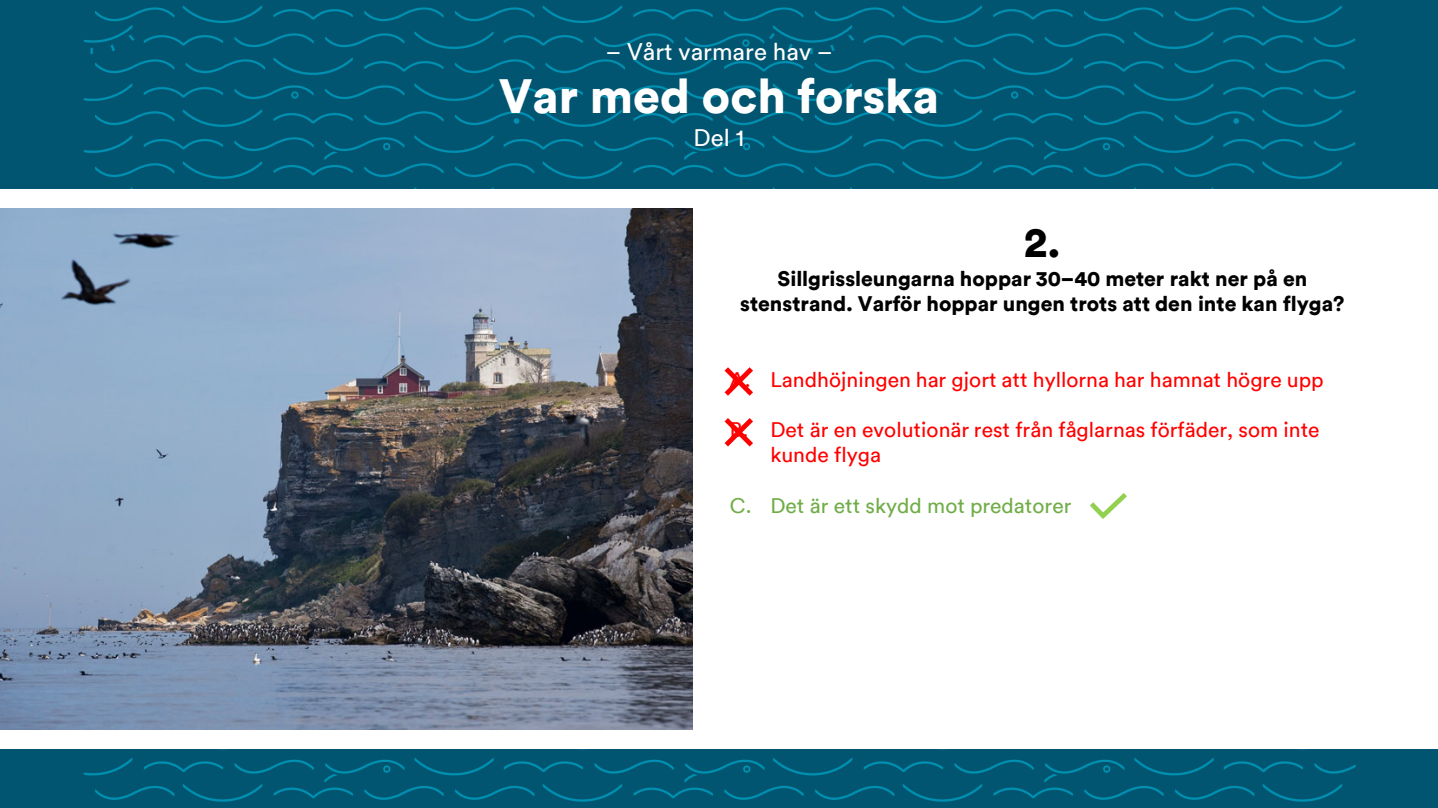
<style>
.page{position:relative;width:1438px;height:808px;background:#fff}
.page>*{position:absolute;margin:0;border:0;box-sizing:border-box;transform-origin:0 0}
.t1{font:900 48px "Circular TT";color:#fff}
.t2{font:900 42px "Circular TT";color:#000}
.t3{font:24px "Circular TT";color:#fff}
.t4{font:21px/25.2px "Circular TT";color:#f00}
.t5{font:900 21px/25.2px "Circular TT";color:#000;text-align:center}
.t6{font:21px "Circular TT";color:#70ad47}
</style>
<div class="page">
<img style="left:0;top:0;width:1437px;height:189px">
<img style="left:0;top:749px;width:1437px;height:59px">
<img style="left:0;top:209px;width:693px;height:520px">
<svg style="left:1090px;top:493px;width:36px;height:26px"></svg>
<svg style="left:724px;top:367px;width:29px;height:29px"></svg>
<svg style="left:724px;top:418px;width:29px;height:28px"></svg>
<p class="t3" style="left:605px;top:37px;width:228px">– Vårt varmare hav –</p>
<p class="t1" style="left:498px;top:64px;width:442px">Var med och forska</p>
<p class="t3" style="left:693px;top:123px;width:52px">Del 1</p>
<p class="t2" style="left:1023px;top:214px;width:38px">2.</p>
<p class="t5" style="left:740px;top:265px;width:606px">Sillgrissleungarna hoppar 30–40 meter rakt ner på en stenstrand. Varför hoppar ungen trots att den inte kan flyga?</p>
<p class="t4" style="left:730px;top:367px;width:595px">A. Landhöjningen har gjort att hyllorna har hamnat högre upp</p>
<p class="t4" style="left:770px;top:417px;width:550px;text-indent:-40px">B. Det är en evolutionär rest från fåglarnas förfäder, som inte kunde flyga</p>
<p class="t6" style="left:730px;top:493px;width:343px">C. Det är ett skydd mot predatorer</p>
</div>
